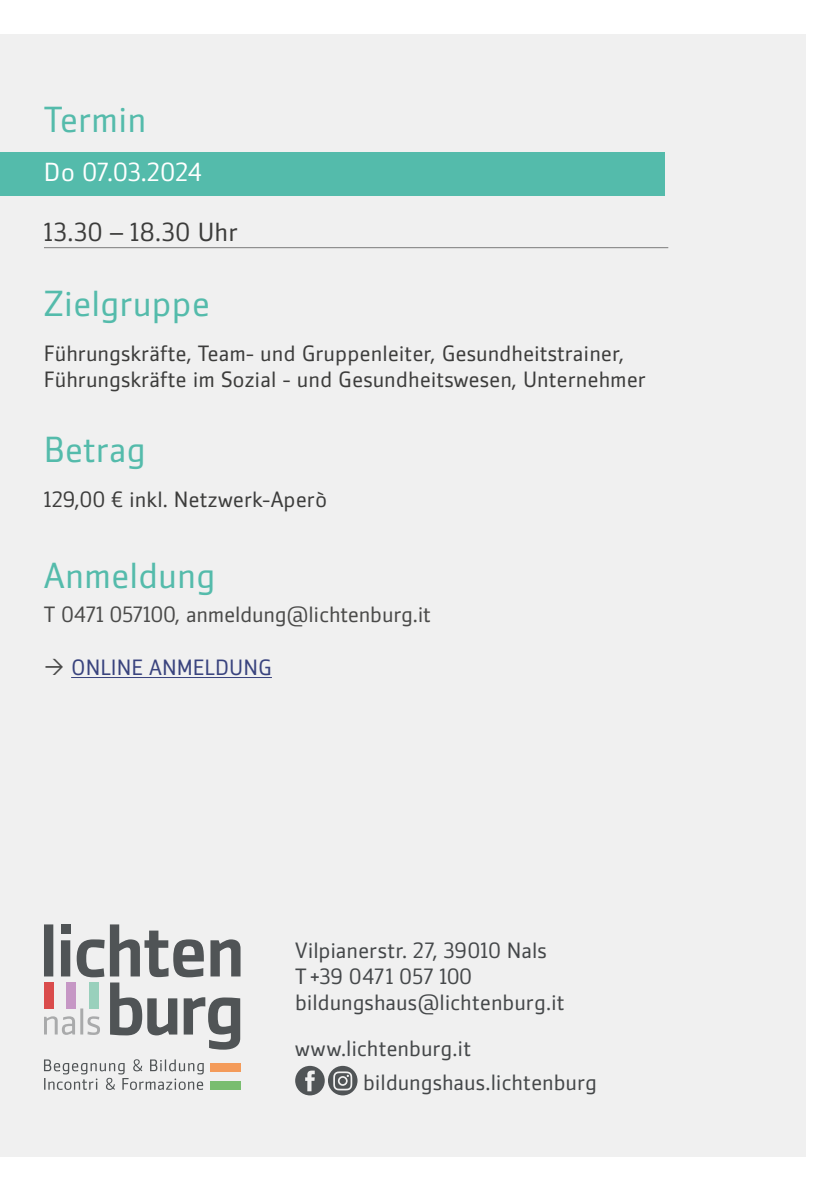
<style>
.page{position:relative;width:840px;height:1191px;background:#fff}
.page>*{position:absolute;margin:0;border:0;box-sizing:border-box;transform-origin:0 0}
.t1{font:36px "Zemestro Std";color:#54bbab}
.t2{font:26px "Zemestro Std";letter-spacing:.015em;color:#3c3c3b}
.t3{font:26px "Zemestro Std";letter-spacing:-.01em;color:#fff}
.t4{font:22px/26.4px "Zemestro Std";color:#3c3c3b}
.t5{font:22px/26px "Zemestro Std";letter-spacing:-.005em;color:#444749}
.t6{font:22px "Zemestro Std";letter-spacing:-.01em;color:#4a4a49}
.t7{font:22px "Zemestro Std";color:#39437e}
</style>
<div class="page">
<div style="left:0;top:34px;width:805px;height:1123px;background:#f0f0f0"></div>
<div style="left:0;top:152px;width:663px;height:44px;background:#54bbab"></div>
<hr style="left:71px;top:677px;width:201px;height:1px;background:#39437e">
<hr style="left:44px;top:247px;width:624px;height:1px;background:#7c7b7b">
<div style="left:210px;top:1063px;width:30px;height:8px;background:#f49b5a"></div>
<div style="left:210px;top:1081px;width:30px;height:8px;background:#79bd6f"></div>
<svg style="left:44px;top:924px;width:196px;height:125px"></svg>
<svg style="left:44px;top:1059px;width:160px;height:31px"></svg>
<svg style="left:295px;top:1065px;width:62px;height:30px"></svg>
<h1 class="t1" style="left:44px;top:98px;width:104px">Termin</h1>
<p class="t3" style="left:44px;top:157px;width:160px">Do 07.03.2024</p>
<p class="t2" style="left:44px;top:217px;width:195px">13.30 – 18.30 Uhr</p>
<h1 class="t1" style="left:44px;top:282px;width:167px">Zielgruppe</h1>
<p class="t4" style="left:44px;top:340px;width:603px">Führungskräfte, Team- und Gruppenleiter, Gesundheitstrainer,<br>Führungskräfte im Sozial - und Gesundheitswesen, Unternehmer</p>
<h1 class="t1" style="left:44px;top:428px;width:103px">Betrag</h1>
<p class="t4" style="left:44px;top:486px;width:284px">129,00 € inkl. Netzwerk-Aperò</p>
<h1 class="t1" style="left:44px;top:554px;width:173px">Anmeldung</h1>
<p class="t6" style="left:44px;top:601px;width:388px">T 0471 057100, anmeldung@lichtenburg.it</p>
<p class="t7" style="left:71px;top:654px;width:202px">ONLINE ANMELDUNG</p>
<p class="t5" style="left:295px;top:937px;width:271px">Vilpianerstr. 27, 39010 Nals<br>T +39 0471 057 100 bildungshaus@lichtenburg.it</p>
<p class="t5" style="left:363px;top:1031px;width:235px;line-height:34px;text-indent:-68px">www.lichtenburg.it bildungshaus.lichtenburg</p>
</div>
